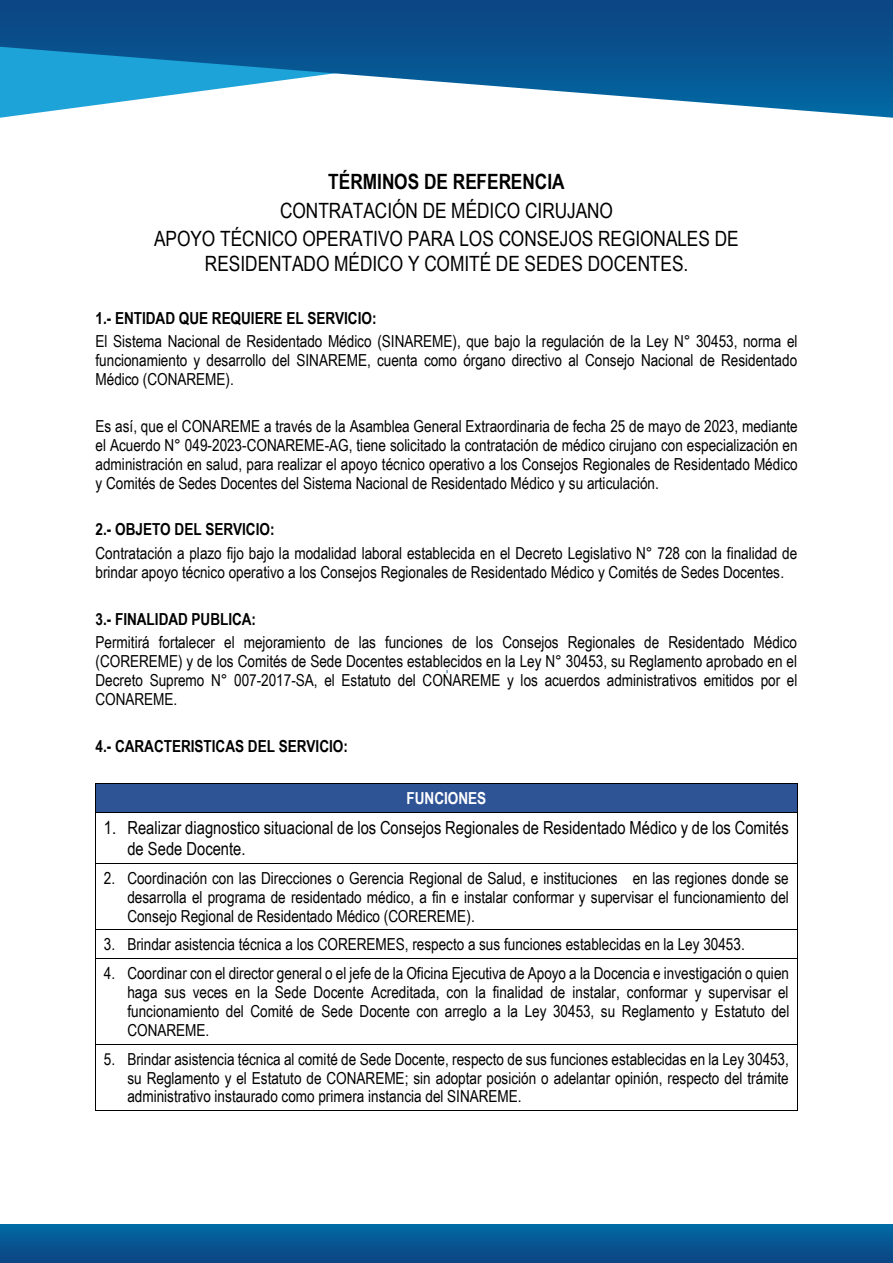
<style>
.page{position:relative;width:893px;height:1263px;background:#fff}
.page>*{position:absolute;margin:0;border:0;box-sizing:border-box;transform-origin:0 0}
.t1{font:21px/28.7px "Arial Narrow";color:#000;text-align:center}
.t2{font:700 21px "Arial Narrow";color:#000}
.t3{font:18px/20.7px "Arial Narrow";color:#000}
.t4{font:16.5px/18.9px "Arial Narrow";color:#000;text-align:justify}
.t5{font:700 16.5px "Arial Narrow";letter-spacing:-.005em;color:#000}
.t6{font:700 16.5px "Arial Narrow";letter-spacing:-.005em;color:#fff}
</style>
<div class="page">
<div style="left:0;top:1225px;width:893px;height:38px;background:linear-gradient(to bottom,#0169a3,#0d4583)"></div>
<svg style="left:0;top:0;width:893px;height:118px"></svg>
<div style="left:96px;top:784px;width:701px;height:28px;background:#2f5496"></div>
<hr style="left:96px;top:783px;width:701px;height:1px;background:#000">
<svg style="left:95px;top:783px;width:1px;height:30px"></svg>
<hr style="left:96px;top:812px;width:701px;height:1px;background:#000">
<svg style="left:797px;top:783px;width:1px;height:30px"></svg>
<hr style="left:95px;top:813px;width:1px;height:50px;background:#000">
<hr style="left:797px;top:813px;width:1px;height:50px;background:#000">
<hr style="left:96px;top:863px;width:701px;height:1px;background:#000">
<hr style="left:95px;top:864px;width:1px;height:65px;background:#000">
<hr style="left:797px;top:864px;width:1px;height:65px;background:#000">
<hr style="left:96px;top:929px;width:701px;height:1px;background:#000">
<svg style="left:95px;top:929px;width:1px;height:30px"></svg>
<hr style="left:96px;top:958px;width:701px;height:1px;background:#000">
<svg style="left:797px;top:929px;width:1px;height:30px"></svg>
<hr style="left:95px;top:959px;width:1px;height:85px;background:#000">
<hr style="left:797px;top:959px;width:1px;height:85px;background:#000">
<hr style="left:96px;top:1044px;width:701px;height:1px;background:#000">
<hr style="left:95px;top:1044px;width:1px;height:66px;background:#000">
<hr style="left:96px;top:1110px;width:701px;height:1px;background:#000">
<hr style="left:797px;top:1044px;width:1px;height:66px;background:#000">
<p class="t2" style="left:328px;top:166px;width:238px">TÉRMINOS DE REFERENCIA</p>
<p class="t1" style="left:154px;top:195px;width:586px">CONTRATACIÓN DE MÉDICO CIRUJANO<br>APOYO TÉCNICO OPERATIVO PARA LOS CONSEJOS REGIONALES DE</p>
<p class="t1" style="left:205px;top:248px;width:485px">RESIDENTADO MÉDICO Y COMITÉ DE SEDES DOCENTES.</p>
<p class="t5" style="left:95px;top:305px;width:283px">1.- ENTIDAD QUE REQUIERE EL SERVICIO:</p>
<p class="t4" style="left:95px;top:331px;width:703px">El Sistema Nacional de Residentado Médico (SINAREME), que bajo la regulación de la Ley N° 30453, norma el funcionamiento y desarrollo del SINAREME, cuenta como órgano directivo al Consejo Nacional de Residentado Médico (CONAREME).</p>
<p class="t4" style="left:95px;top:416px;width:704px">Es así, que el CONAREME a través de la Asamblea General Extraordinaria de fecha 25 de mayo de 2023, mediante el Acuerdo N° 049-2023-CONAREME-AG, tiene solicitado la contratación de médico cirujano con especialización en administración en salud, para realizar el apoyo técnico operativo a los Consejos Regionales de Residentado Médico y Comités de Sedes Docentes del Sistema Nacional de Residentado Médico y su articulación.</p>
<p class="t5" style="left:96px;top:517px;width:181px">2.- OBJETO DEL SERVICIO:</p>
<p class="t4" style="left:96px;top:543px;width:703px">Contratación a plazo fijo bajo la modalidad laboral establecida en el Decreto Legislativo N° 728 con la finalidad de brindar apoyo técnico operativo a los Consejos Regionales de Residentado Médico y Comités de Sedes Docentes.</p>
<p class="t5" style="left:95px;top:606px;width:162px">3.- FINALIDAD PUBLICA:</p>
<p class="t4" style="left:96px;top:632px;width:703px">Permitirá fortalecer el mejoramiento de las funciones de los Consejos Regionales de Residentado Médico (COREREME) y de los Comités de Sede Docentes establecidos en la Ley N° 30453, su Reglamento aprobado en el Decreto Supremo N° 007-2017-SA, el Estatuto del CONAREME y los acuerdos administrativos emitidos por el CONAREME.</p>
<p class="t5" style="left:96px;top:733px;width:254px">4.- CARACTERISTICAS DEL SERVICIO:</p>
<p class="t6" style="left:407px;top:786px;width:81px">FUNCIONES</p>
<p class="t3" style="left:127px;top:817px;width:663px;text-indent:-23px">1. Realizar diagnostico situacional de los Consejos Regionales de Residentado Médico y de los Comités de Sede Docente.</p>
<p class="t4" style="left:127px;top:868px;width:663px;text-indent:-23px">2. Coordinación con las Direcciones o Gerencia Regional de Salud, e instituciones en las regiones donde se desarrolla el programa de residentado médico, a fin e instalar conformar y supervisar el funcionamiento del Consejo Regional de Residentado Médico (COREREME).</p>
<p class="t4" style="left:104px;top:934px;width:642px">3. Brindar asistencia técnica a los COREREMES, respecto a sus funciones establecidas en la Ley 30453.</p>
<p class="t4" style="left:127px;top:963px;width:664px;text-indent:-23px">4. Coordinar con el director general o el jefe de la Oficina Ejecutiva de Apoyo a la Docencia e investigación o quien haga sus veces en la Sede Docente Acreditada, con la finalidad de instalar, conformar y supervisar el funcionamiento del Comité de Sede Docente con arreglo a la Ley 30453, su Reglamento y Estatuto del CONAREME.</p>
<p class="t4" style="left:127px;top:1049px;width:663px;text-indent:-23px">5. Brindar asistencia técnica al comité de Sede Docente, respecto de sus funciones establecidas en la Ley 30453, su Reglamento y el Estatuto de CONAREME; sin adoptar posición o adelantar opinión, respecto del trámite administrativo instaurado como primera instancia del SINAREME.</p>
</div>
